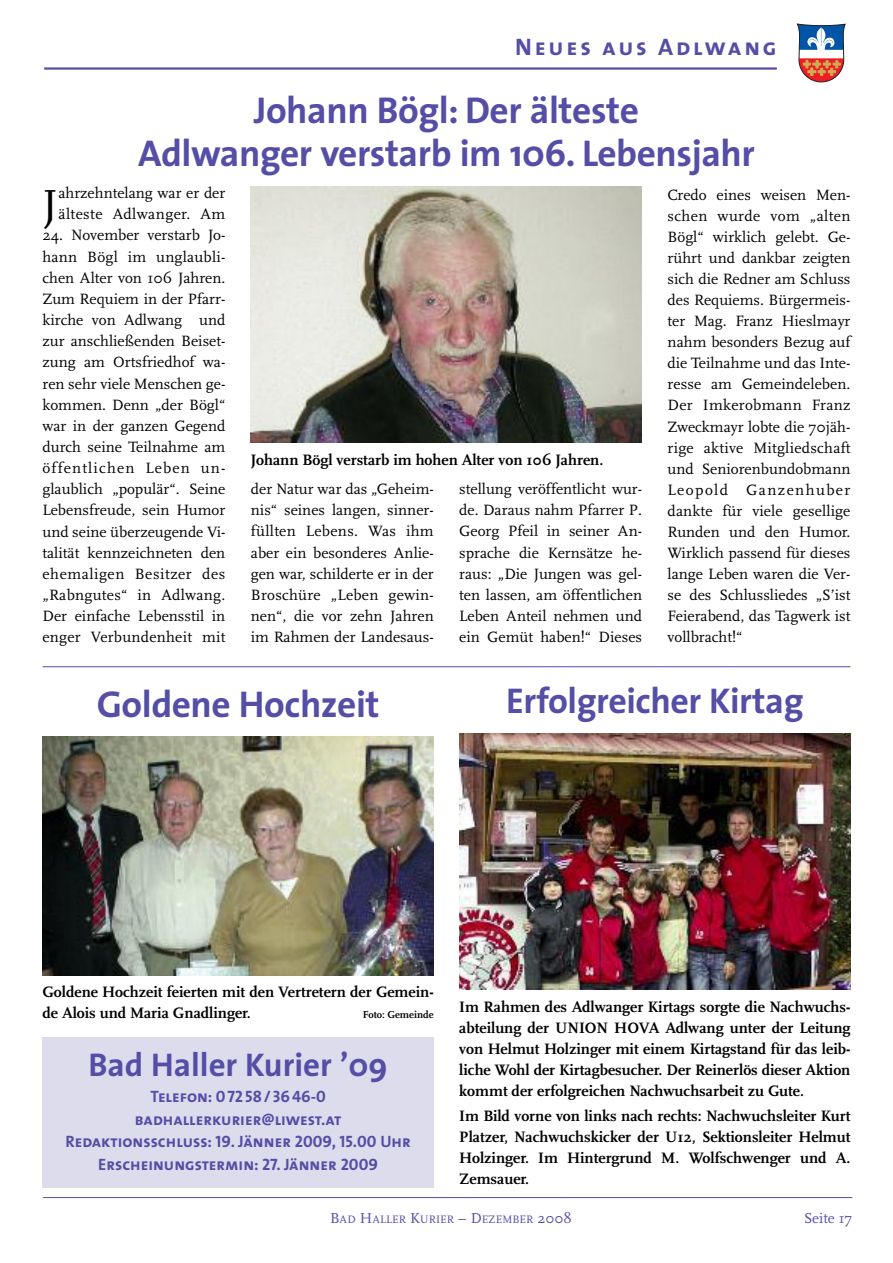
<style>
.page{position:relative;width:893px;height:1263px;background:#fff}
.page>*{position:absolute;margin:0;border:0;box-sizing:border-box;transform-origin:0 0}
.t1{font:43.8px "Scala";color:#000}
.t2{font:700 37.5px/43.5px "The Sans";letter-spacing:-.01em;color:#544ea6;text-align:center}
.t3{font:700 36px "The Sans";letter-spacing:-.01em;color:#544ea6}
.t4{font:700 33px "The Sans";color:#544ea6}
.t5{font:24px "The Sans Bold Caps";letter-spacing:.12em;color:#544ea6}
.t6{font:16.5px/22.5px "The Sans Bold Caps";color:#544ea6;text-align:center}
.t7{font:700 15.75px/21px "Scala";color:#000;text-align:justify}
.t8{font:15.6px/21.1px "Scala";color:#000;text-align:justify}
.t9{font:15px "Scala";color:#544ea6}
.t10{font:11.25px "Scala";color:#544ea6}
.t11{font:700 10.5px "Scala";color:#000}
.s1{font-size:15px}
</style>
<div class="page">
<hr style="left:44px;top:67px;width:733px;height:3px;background:#544ea6">
<hr style="left:43px;top:1197px;width:809px;height:1px;background:#544ea6">
<svg style="left:796px;top:23px;width:50px;height:59px"></svg>
<img style="left:251px;top:187px;width:390px;height:255px">
<img style="left:43px;top:736px;width:391px;height:240px">
<hr style="left:43px;top:666px;width:807px;height:1px;background:#544ea6">
<div style="left:43px;top:1037px;width:391px;height:151px;background:#dddced"></div>
<img style="left:459px;top:733px;width:391px;height:256px">
<h3 class="t5" style="left:515px;top:38px;width:263px">Neues aus Adlwang</h3>
<h2 class="t2" style="left:138px;top:92px;width:618px">Johann Bögl: Der älteste<br>Adlwanger verstarb im 106. Lebensjahr</h2>
<h1 class="t1" style="left:43px;top:178px;width:17px">J</h1>
<p class="t8" style="left:58px;top:182px;width:168px">ahrzehntelang war er der älteste Adlwanger. Am</p>
<p class="t8" style="left:43px;top:224px;width:184px">24. November verstarb Jo&shy;hann Bögl im unglaubli&shy;chen Alter von 106 Jahren.<br>Zum Requiem in der Pfarr&shy;kirche von Adlwang und zur anschließenden Beiset&shy;zung am Ortsfriedhof wa&shy;ren sehr viele Menschen ge&shy;kommen. Denn „der Bögl“ war in der ganzen Gegend durch seine Teilnahme am öffentlichen Leben un&shy;glaublich „populär“. Seine Lebensfreude, sein Humor und seine überzeugende Vi&shy;talität kennzeichneten den ehemaligen Besitzer des „Rabngutes“ in Adlwang.<br>Der einfache Lebensstil in enger Verbundenheit mit</p>
<p class="t7" style="left:251px;top:449px;width:354px">Johann Bögl verstarb im hohen Alter von 106 Jahren.</p>
<p class="t8" style="left:251px;top:478px;width:184px">der Natur war das „Geheim&shy;nis“ seines langen, sinner&shy;füllten Lebens. Was ihm aber ein besonderes Anlie&shy;gen war, schilderte er in der Broschüre „Leben gewin&shy;nen“, die vor zehn Jahren im Rahmen der Landesaus-</p>
<p class="t8" style="left:459px;top:478px;width:184px">stellung veröffentlicht wur&shy;de. Daraus nahm Pfarrer P.<br>Georg Pfeil in seiner An&shy;sprache die Kernsätze he&shy;raus: „Die Jungen was gel&shy;ten lassen, am öffentlichen Leben Anteil nehmen und ein Gemüt haben!“ Dieses</p>
<p class="t8" style="left:668px;top:184px;width:184px">Credo eines weisen Men&shy;schen wurde vom „alten Bögl“ wirklich gelebt. Ge&shy;rührt und dankbar zeigten sich die Redner am Schluss des Requiems. Bürgermeis&shy;ter Mag. Franz Hieslmayr nahm besonders Bezug auf die Teilnahme und das Inte&shy;resse am Gemeindeleben.<br>Der Imkerobmann Franz Zweckmayr lobte die 70jäh&shy;rige aktive Mitgliedschaft und Seniorenbundobmann Leopold Ganzenhuber dankte für viele gesellige Runden und den Humor.<br>Wirklich passend für dieses lange Leben waren die Ver&shy;se des Schlussliedes „S’ist Feierabend, das Tagwerk ist vollbracht!“</p>
<h2 class="t2" style="left:97px;top:686px;width:284px">Goldene Hochzeit</h2>
<h3 class="t3" style="left:506px;top:687px;width:299px">Erfolgreicher Kirtag</h3>
<p class="t7" style="left:43px;top:981px;width:393px">Goldene Hochzeit feierten mit den Vertretern der Gemein&shy;de Alois und Maria Gnadlinger.</p>
<p class="t11" style="left:363px;top:1009px;width:72px">Foto: Gemeinde</p>
<h3 class="t4" style="left:88px;top:1052px;width:301px">Bad Haller Kurier ’09</h3>
<p class="t6" style="left:65px;top:1087px;width:347px">Telefon: 0 72 58/3646-0 badhallerkurier@liwest.at Redaktionsschluss: 19. Jänner 2009, 15.00 Uhr Erscheinungstermin: 27. Jänner 2009</p>
<p class="t7" style="left:459px;top:996px;width:393px">Im Rahmen des Adlwanger Kirtags sorgte die Nachwuchs&shy;abteilung der UNION HOVA Adlwang unter der Leitung von Helmut Holzinger mit einem Kirtagstand für das leib&shy;liche Wohl der Kirtagbesucher. Der Reinerlös dieser Aktion kommt der erfolgreichen Nachwuchsarbeit zu Gute.</p>
<p class="t7" style="left:459px;top:1105px;width:393px">Im Bild vorne von links nach rechts: Nachwuchsleiter Kurt Platzer, Nachwuchskicker der U12, Sektionsleiter Helmut Holzinger. Im Hintergrund M. Wolfschwenger und A.<br>Zemsauer.</p>
<p class="t10" style="left:330px;top:1213px;width:243px"><span class="s1">B</span>AD <span class="s1">H</span>ALLER <span class="s1">K</span>URIER <span class="s1">– D</span>EZEMBER <span class="s1">2008</span></p>
<p class="t9" style="left:804px;top:1209px;width:49px">Seite 17</p>
</div>
